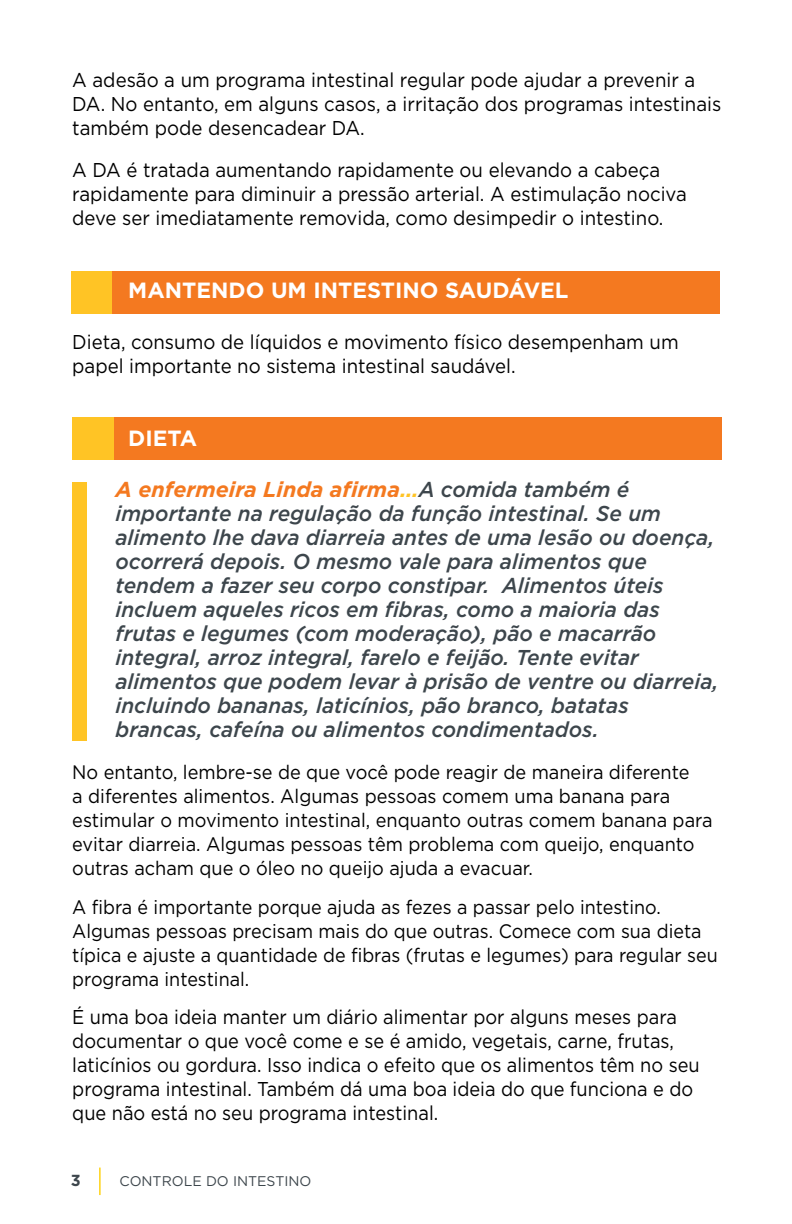
<style>
.page{position:relative;width:792px;height:1224px;background:#fff}
.page>*{position:absolute;margin:0;border:0;box-sizing:border-box;transform-origin:0 0}
.t1{font:700 22px "Gotham";color:#fff}
.t2{font:italic 500 21.6px/24px "Gotham";color:#3d464c}
.t3{font:20px/24px "Gotham";color:#000;scale:.93 1}
.t4{font:20px/24px "Gotham";color:#000;scale:.91 1}
.t5{font:19.6px/24px "Gotham";color:#000;scale:.93 1}
.t6{font:19.6px/24px "Gotham";color:#000;scale:.92 1}
.t7{font:700 16px "Gotham";color:#3d464c}
.t8{font:14px "Gotham";color:#3d464c}
.s1{font-weight:700;color:#f47920}
.s2{font-weight:700;color:#ffc425}
</style>
<div class="page">
<hr style="left:99px;top:1168px;width:2px;height:27px;background:#fed216">
<div style="left:71px;top:271px;width:42px;height:42px;background:#ffc425"></div>
<div style="left:113px;top:271px;width:607px;height:42px;background:#f47920"></div>
<div style="left:72px;top:418px;width:42px;height:42px;background:#ffc425"></div>
<div style="left:114px;top:418px;width:607px;height:42px;background:#f47920"></div>
<div style="left:72px;top:482px;width:15px;height:259px;background:#ffc425"></div>
<p class="t3" style="left:72px;top:68px;width:699px">A adesão a um programa intestinal regular pode ajudar a prevenir a<br>DA. No entanto, em alguns casos, a irritação dos programas intestinais também pode desencadear DA.</p>
<p class="t3" style="left:72px;top:158px;width:662px">A DA é tratada aumentando rapidamente ou elevando a cabeça rapidamente para diminuir a pressão arterial. A estimulação nociva deve ser imediatamente removida, como desimpedir o intestino.</p>
<p class="t1" style="left:128px;top:276px;width:442px">MANTENDO UM INTESTINO SAUDÁVEL</p>
<p class="t3" style="left:72px;top:330px;width:654px">Dieta, consumo de líquidos e movimento físico desempenham um papel importante no sistema intestinal saudável.</p>
<p class="t1" style="left:128px;top:424px;width:70px">DIETA</p>
<p class="t2" style="left:115px;top:477px;width:605px"><span class="s1">A enfermeira Linda afirma</span><span class="s2">…</span>A comida também é importante na regulação da função intestinal. Se um alimento lhe dava diarreia antes de uma lesão ou doença, ocorrerá depois. O mesmo vale para alimentos que tendem a fazer seu corpo constipar. Alimentos úteis incluem aqueles ricos em fibras, como a maioria das frutas e legumes (com moderação), pão e macarrão integral, arroz integral, farelo e feijão. Tente evitar alimentos que podem levar à prisão de ventre ou diarreia, incluindo bananas, laticínios, pão branco, batatas brancas, cafeína ou alimentos condimentados.</p>
<p class="t5" style="left:72px;top:760px;width:690px">No entanto, lembre-se de que você pode reagir de maneira diferente<br>a diferentes alimentos. Algumas pessoas comem uma banana para estimular o movimento intestinal, enquanto outras comem banana para evitar diarreia. Algumas pessoas têm problema com queijo, enquanto outras acham que o óleo no queijo ajuda a evacuar.</p>
<p class="t6" style="left:72px;top:894px;width:703px">A fibra é importante porque ajuda as fezes a passar pelo intestino.<br>Algumas pessoas precisam mais do que outras. Comece com sua dieta típica e ajuste a quantidade de fibras (frutas e legumes) para regular seu programa intestinal.</p>
<p class="t4" style="left:72px;top:1004px;width:691px">É uma boa ideia manter um diário alimentar por alguns meses para documentar o que você come e se é amido, vegetais, carne, frutas, laticínios ou gordura. Isso indica o efeito que os alimentos têm no seu programa intestinal. Também dá uma boa ideia do que funciona e do que não está no seu programa intestinal.</p>
<p class="t7" style="left:71px;top:1170px;width:11px">3</p>
<p class="t8" style="left:120px;top:1172px;width:193px">CONTROLE DO INTESTINO</p>
</div>
